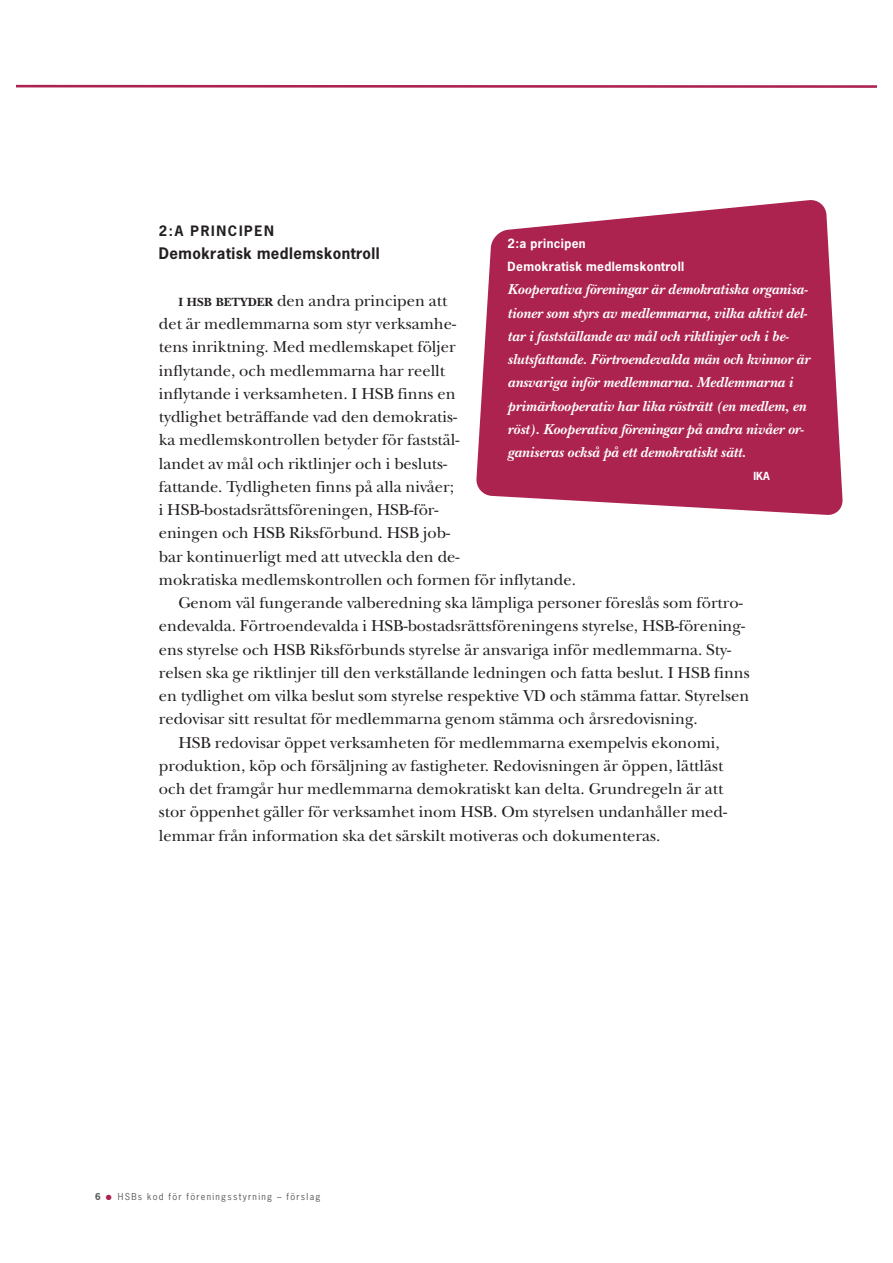
<style>
.page{position:relative;width:893px;height:1263px;background:#fff}
.page>*{position:absolute;margin:0;border:0;box-sizing:border-box;transform-origin:0 0}
.t1{font:16.5px "New Baskerville";color:#231f20}
.t2{font:italic 700 15px/23.2px "New Baskerville";color:#fff}
.t3{font:700 15px "News Gothic";letter-spacing:.03em;color:#231f20}
.t4{font:700 13.5px "News Gothic";letter-spacing:.125em;color:#231f20}
.t5{font:700 12px/23.2px "News Gothic";letter-spacing:.03em;color:#fff}
.t6{font:700 10.5px "News Gothic";color:#fff}
.t7{font:9px "News Gothic";letter-spacing:.145em;color:#57585a}
.s1{font-weight:700;font-size:12.3px}
.s2{font-weight:700}
.s3{color:#ad2350}
</style>
<div class="page">
<svg style="left:17px;top:84px;width:859px;height:4px"></svg>
<svg style="left:476px;top:200px;width:367px;height:315px;background:#b63d65"></svg>
<p class="t4" style="left:159px;top:226px;width:117px">2:A PRINCIPEN</p>
<p class="t3" style="left:159px;top:248px;width:222px">Demokratisk medlemskontroll</p>
<p class="t1" style="left:178px;top:295px;width:270px"><span class="s1">I HSB BETYDER</span> den andra principen att</p>
<p class="t1" style="left:159px;top:318px;width:299px">det är medlemmarna som styr verksamhe-</p>
<p class="t1" style="left:159px;top:341px;width:298px">tens inriktning. Med medlemskapet följer</p>
<p class="t1" style="left:159px;top:364px;width:288px">inflytande, och medlemmarna har reellt</p>
<p class="t1" style="left:159px;top:388px;width:298px">inflytande i verksamheten. I HSB finns en</p>
<p class="t1" style="left:159px;top:411px;width:300px">tydlighet beträffande vad den demokratis-</p>
<p class="t1" style="left:159px;top:434px;width:302px">ka medlemskontrollen betyder för faststäl-</p>
<p class="t1" style="left:159px;top:457px;width:290px">landet av mål och riktlinjer och i besluts-</p>
<p class="t1" style="left:159px;top:481px;width:297px">fattande. Tydligheten finns på alla nivåer;</p>
<p class="t1" style="left:159px;top:504px;width:281px">i HSB-bostadsrättsföreningen, HSB-för-</p>
<p class="t1" style="left:159px;top:527px;width:293px">eningen och HSB Riksförbund. HSB job-</p>
<p class="t1" style="left:159px;top:550px;width:302px">bar kontinuerligt med att utveckla den de-</p>
<p class="t1" style="left:159px;top:574px;width:419px">mokratiska medlemskontrollen och formen för inflytande.</p>
<p class="t1" style="left:178px;top:597px;width:566px">Genom väl fungerande valberedning ska lämpliga personer föreslås som förtro-</p>
<p class="t1" style="left:159px;top:620px;width:588px">endevalda. Förtroendevalda i HSB-bostadsrättsföreningens styrelse, HSB-förening-</p>
<p class="t1" style="left:159px;top:643px;width:574px">ens styrelse och HSB Riksförbunds styrelse är ansvariga inför medlemmarna. Sty-</p>
<p class="t1" style="left:159px;top:667px;width:592px">relsen ska ge riktlinjer till den verkställande ledningen och fatta beslut. I HSB finns</p>
<p class="t1" style="left:159px;top:690px;width:592px">en tydlighet om vilka beslut som styrelse respektive VD och stämma fattar. Styrelsen</p>
<p class="t1" style="left:159px;top:713px;width:540px">redovisar sitt resultat för medlemmarna genom stämma och årsredovisning.</p>
<p class="t1" style="left:178px;top:736px;width:543px">HSB redovisar öppet verksamheten för medlemmarna exempelvis ekonomi,</p>
<p class="t1" style="left:159px;top:760px;width:566px">produktion, köp och försäljning av fastigheter. Redovisningen är öppen, lättläst</p>
<p class="t1" style="left:159px;top:783px;width:566px">och det framgår hur medlemmarna demokratiskt kan delta. Grundregeln är att</p>
<p class="t1" style="left:159px;top:806px;width:570px">stor öppenhet gäller för verksamhet inom HSB. Om styrelsen undanhåller med-</p>
<p class="t1" style="left:159px;top:829px;width:503px">lemmar från information ska det särskilt motiveras och dokumenteras.</p>
<p class="t5" style="left:507px;top:233px;width:178px">2:a principen<br>Demokratisk medlemskontroll</p>
<p class="t2" style="left:507px;top:280px;width:304px">Kooperativa föreningar är demokratiska organisa&shy;tioner som styrs av medlemmarna, vilka aktivt del&shy;tar i fastställande av mål och riktlinjer och i be&shy;slutsfattande. Förtroendevalda män och kvinnor är ansvariga inför medlemmarna. Medlemmarna i primärkooperativ har lika rösträtt (en medlem, en röst). Kooperativa föreningar på andra nivåer or&shy;ganiseras också på ett demokratiskt sätt.</p>
<p class="t6" style="left:753px;top:472px;width:18px">IKA</p>
<p class="t7" style="left:95px;top:1193px;width:227px"><span class="s2">6</span> <span class="s3">●</span> HSBs kod för föreningsstyrning – förslag</p>
</div>
